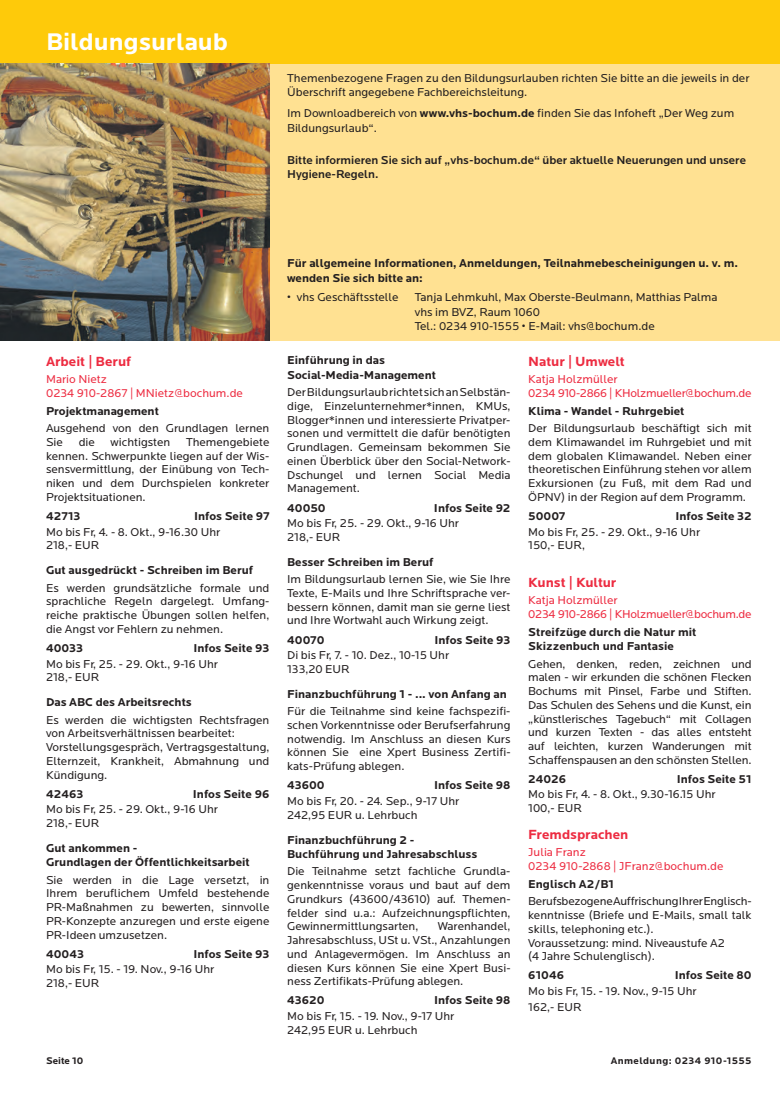
<style>
.page{position:relative;width:780px;height:1099px;background:#fff}
.page>*{position:absolute;margin:0;border:0;box-sizing:border-box;transform-origin:0 0}
.t1{font:700 25px "Locator";color:#fff}
.t2{font:700 13.75px "Locator";letter-spacing:-.005em;color:#ed2c41}
.t3{font:11.88px/13.8px "Locator";color:#231f20}
.t4{font:700 11.88px/14.4px "Locator";color:#231f20}
.t5{font:11.88px/13.8px "Locator";letter-spacing:-.025em;color:#ed2c41}
.t6{font:500 11.88px/14.4px "Locator";color:#231f20}
.t7{font:11.88px/13.8px "Locator";color:#ed2c41}
.t8{font:700 10px "Locator";letter-spacing:.04em;color:#231f20}
.s1{font-weight:700}
</style>
<div class="page">
<div style="left:0;top:0;width:780px;height:64px;background:#feca0a"></div>
<div style="left:0;top:64px;width:780px;height:276px;background:#ffe192"></div>
<img style="left:0;top:64px;width:269px;height:276px">
<h1 class="t1" style="left:46px;top:28px;width:183px">Bildungsurlaub</h1>
<p class="t3" style="left:287px;top:71px;width:464px;line-height:14.4px">Themenbezogene Fragen zu den Bildungsurlauben richten Sie bitte an die jeweils in der<br>Überschrift angegebene Fachbereichsleitung.</p>
<p class="t3" style="left:287px;top:107px;width:448px;line-height:14.4px">Im Downloadbereich von <span class="s1">www.vhs-bochum.de</span> finden Sie das Infoheft „Der Weg zum<br>Bildungsurlaub“.</p>
<p class="t6" style="left:287px;top:153px;width:460px">Bitte informieren Sie sich auf „vhs-bochum.de“ über aktuelle Neuerungen und unsere<br>Hygiene-Regeln.</p>
<p class="t2" style="left:46px;top:353px;width:87px">Arbeit | Beruf</p>
<p class="t7" style="left:46px;top:373px;width:198px">Mario Nietz<br>0234 910-2867 | MNietz@bochum.de</p>
<p class="t4" style="left:46px;top:404px;width:114px">Projektmanagement</p>
<p class="t3" style="left:46px;top:421px;width:225px">Ausgehend von den Grundlagen lernen<br>Sie</p>
<p class="t3" style="left:46px;top:435px;width:225px;text-align:justify;text-indent:140px">Themengebiete kennen. Schwerpunkte liegen auf der Wis&shy;sensvermittlung, der Einübung von Tech&shy;niken und dem Durchspielen konkreter Projektsituationen.</p>
<p class="t4" style="left:46px;top:509px;width:36px">42713</p>
<p class="t4" style="left:194px;top:509px;width:77px">Infos Seite 97</p>
<p class="t3" style="left:46px;top:525px;width:176px">Mo bis Fr, 4. - 8. Okt., 9-16.30 Uhr<br>218,- EUR</p>
<p class="t4" style="left:46px;top:563px;width:209px">Gut ausgedrückt - Schreiben im Beruf</p>
<p class="t3" style="left:46px;top:581px;width:225px;text-align:justify">Es werden grundsätzliche formale und sprachliche Regeln dargelegt. Umfang&shy;reiche praktische Übungen sollen helfen, die Angst vor Fehlern zu nehmen.</p>
<p class="t4" style="left:46px;top:641px;width:38px">40033</p>
<p class="t4" style="left:193px;top:641px;width:78px">Infos Seite 93</p>
<p class="t3" style="left:46px;top:657px;width:173px">Mo bis Fr, 25. - 29. Okt., 9-16 Uhr<br>218,- EUR</p>
<p class="t4" style="left:46px;top:695px;width:147px">Das ABC des Arbeitsrechts</p>
<p class="t3" style="left:46px;top:713px;width:225px">Es werden die wichtigsten Rechtsfragen von Arbeitsverhältnissen bearbeitet:<br>Vorstellungsgespräch, Vertragsgestaltung, Elternzeit, Krankheit, Abmahnung und Kündigung.</p>
<p class="t4" style="left:46px;top:786px;width:39px">42463</p>
<p class="t4" style="left:193px;top:786px;width:78px">Infos Seite 96</p>
<p class="t3" style="left:46px;top:802px;width:173px">Mo bis Fr, 25. - 29. Okt., 9-16 Uhr<br>218,- EUR</p>
<p class="t4" style="left:46px;top:841px;width:205px">Gut ankommen -<br>Grundlagen der Öffentlichkeitsarbeit</p>
<p class="t3" style="left:46px;top:873px;width:225px;text-align:justify">Sie werden in die Lage versetzt, in Ihrem beruflichem Umfeld bestehende PR-Maßnahmen zu bewerten, sinnvolle PR-Konzepte anzuregen und erste eigene PR-Ideen umzusetzen.</p>
<p class="t4" style="left:46px;top:946px;width:39px">40043</p>
<p class="t4" style="left:193px;top:946px;width:78px">Infos Seite 93</p>
<p class="t3" style="left:46px;top:962px;width:170px">Mo bis Fr, 15. - 19. Nov., 9-16 Uhr<br>218,- EUR</p>
<p class="t3" style="left:79px;top:435px;width:18px">die</p>
<p class="t3" style="left:111px;top:435px;width:61px">wichtigsten</p>
<p class="t8" style="left:46px;top:1054px;width:39px">Seite 10</p>
<p class="t4" style="left:287px;top:256px;width:452px">Für allgemeine Informationen, Anmeldungen, Teilnahmebescheinigungen u. v. m. wenden Sie sich bitte an:</p>
<p class="t3" style="left:287px;top:291px;width:113px">• vhs Geschäftsstelle</p>
<p class="t3" style="left:415px;top:290px;width:304px;line-height:14.4px">Tanja Lehmkuhl, Max Oberste-Beulmann, Matthias Palma vhs im BVZ, Raum 1060<br>Tel.: 0234 910-1555 • E-Mail: vhs@bochum.de</p>
<p class="t4" style="left:287px;top:353px;width:150px">Einführung in das<br>Social-Media-Management</p>
<p class="t3" style="left:287px;top:386px;width:225px;text-align:justify">Der Bildungsurlaub richtet sich an Selbstän&shy;dige, Einzelunternehmer*innen, KMUs, Blogger*innen und interessierte Privatper&shy;sonen und vermittelt die dafür benötigten Grundlagen. Gemeinsam bekommen Sie einen Überblick über den Social-Network-Dschungel und lernen Social Media Management.</p>
<p class="t4" style="left:287px;top:500px;width:40px">40050</p>
<p class="t4" style="left:434px;top:500px;width:78px">Infos Seite 92</p>
<p class="t3" style="left:287px;top:516px;width:173px">Mo bis Fr, 25. - 29. Okt., 9-16 Uhr<br>218,- EUR</p>
<p class="t4" style="left:287px;top:555px;width:148px">Besser Schreiben im Beruf</p>
<p class="t3" style="left:287px;top:572px;width:225px;text-align:justify">Im Bildungsurlaub lernen Sie, wie Sie Ihre Texte, E-Mails und Ihre Schriftsprache ver&shy;bessern können, damit man sie gerne liest und Ihre Wortwahl auch Wirkung zeigt.</p>
<p class="t4" style="left:287px;top:632px;width:39px">40070</p>
<p class="t4" style="left:434px;top:632px;width:78px">Infos Seite 93</p>
<p class="t3" style="left:287px;top:648px;width:163px">Di bis Fr, 7. - 10. Dez., 10-15 Uhr<br>133,20 EUR</p>
<p class="t4" style="left:287px;top:687px;width:221px">Finanzbuchführung 1 - ... von Anfang an</p>
<p class="t3" style="left:287px;top:704px;width:225px;text-align:justify">Für die Teilnahme sind keine fachspezifi&shy;schen Vorkenntnisse oder Berufserfahrung notwendig. Im Anschluss an diesen Kurs können Sie eine Xpert Business Zertifi&shy;kats-Prüfung ablegen.</p>
<p class="t4" style="left:287px;top:778px;width:39px">43600</p>
<p class="t4" style="left:434px;top:778px;width:78px">Infos Seite 98</p>
<p class="t3" style="left:287px;top:794px;width:174px">Mo bis Fr, 20. - 24. Sep., 9-17 Uhr<br>242,95 EUR u. Lehrbuch</p>
<p class="t4" style="left:287px;top:832px;width:192px">Finanzbuchführung 2 -<br>Buchführung und Jahresabschluss</p>
<p class="t3" style="left:287px;top:864px;width:225px;text-align:justify">Die Teilnahme setzt fachliche Grundla&shy;genkenntnisse voraus und baut auf dem Grundkurs (43600/43610) auf. Themen&shy;felder sind u.a.: Aufzeichnungspflichten, Gewinnermittlungsarten,</p>
<p class="t3" style="left:287px;top:919px;width:225px;text-align:justify;text-indent:150px">Warenhandel, Jahresabschluss, USt u. VSt., Anzahlungen und Anlagevermögen. Im Anschluss an diesen Kurs können Sie eine Xpert Busi&shy;ness Zertifikats-Prüfung ablegen.</p>
<p class="t4" style="left:287px;top:993px;width:39px">43620</p>
<p class="t4" style="left:434px;top:993px;width:78px">Infos Seite 98</p>
<p class="t3" style="left:287px;top:1009px;width:169px">Mo bis Fr, 15. - 19. Nov., 9-17 Uhr<br>242,95 EUR u. Lehrbuch</p>
<p class="t2" style="left:528px;top:353px;width:98px">Natur | Umwelt</p>
<p class="t5" style="left:528px;top:373px;width:225px">Katja Holzmüller<br>0234 910-2866 | KHolzmueller@bochum.de</p>
<p class="t4" style="left:528px;top:404px;width:158px">Klima - Wandel - Ruhrgebiet</p>
<p class="t3" style="left:528px;top:421px;width:225px;text-align:justify">Der Bildungsurlaub beschäftigt sich mit dem Klimawandel im Ruhrgebiet und mit dem globalen Klimawandel. Neben einer theoretischen Einführung stehen vor allem Exkursionen (zu Fuß, mit dem Rad und ÖPNV) in der Region auf dem Programm.</p>
<p class="t4" style="left:528px;top:509px;width:39px">50007</p>
<p class="t4" style="left:675px;top:509px;width:78px">Infos Seite 32</p>
<p class="t3" style="left:528px;top:525px;width:173px">Mo bis Fr, 25. - 29. Okt., 9-16 Uhr<br>150,- EUR,</p>
<p class="t2" style="left:528px;top:574px;width:90px">Kunst | Kultur</p>
<p class="t5" style="left:528px;top:593px;width:225px">Katja Holzmüller<br>0234 910-2866 | KHolzmueller@bochum.de</p>
<p class="t4" style="left:528px;top:625px;width:170px">Streifzüge durch die Natur mit<br>Skizzenbuch und Fantasie</p>
<p class="t3" style="left:528px;top:657px;width:225px;text-align:justify">Gehen, denken, reden, zeichnen und malen - wir erkunden die schönen Flecken Bochums mit Pinsel, Farbe und Stiften.<br>Das Schulen des Sehens und die Kunst, ein „künstlerisches Tagebuch“ mit Collagen und kurzen Texten - das alles entsteht auf leichten, kurzen Wanderungen mit Schaffenspausen an den schönsten Stellen.</p>
<p class="t4" style="left:528px;top:772px;width:39px">24026</p>
<p class="t4" style="left:676px;top:772px;width:76px">Infos Seite 51</p>
<p class="t3" style="left:528px;top:788px;width:189px">Mo bis Fr, 4. - 8. Okt., 9.30-16.15 Uhr<br>100,- EUR</p>
<p class="t2" style="left:528px;top:826px;width:102px">Fremdsprachen</p>
<p class="t7" style="left:528px;top:845px;width:197px">Julia Franz<br>0234 910-2868 | JFranz@bochum.de</p>
<p class="t4" style="left:528px;top:877px;width:87px">Englisch A2/B1</p>
<p class="t3" style="left:528px;top:894px;width:225px">Berufsbezogene Auffrischung Ihrer Englisch&shy;kenntnisse (Briefe und E-Mails, small talk skills, telephoning etc.).<br>Voraussetzung: mind. Niveaustufe A2<br>(4 Jahre Schulenglisch).</p>
<p class="t4" style="left:528px;top:968px;width:37px">61046</p>
<p class="t4" style="left:674px;top:968px;width:78px">Infos Seite 80</p>
<p class="t3" style="left:528px;top:983px;width:170px;line-height:16.2px">Mo bis Fr, 15. - 19. Nov., 9-15 Uhr<br>162,- EUR</p>
<p class="t8" style="left:610px;top:1054px;width:142px">Anmeldung: 0234 910-1555</p>
</div>
